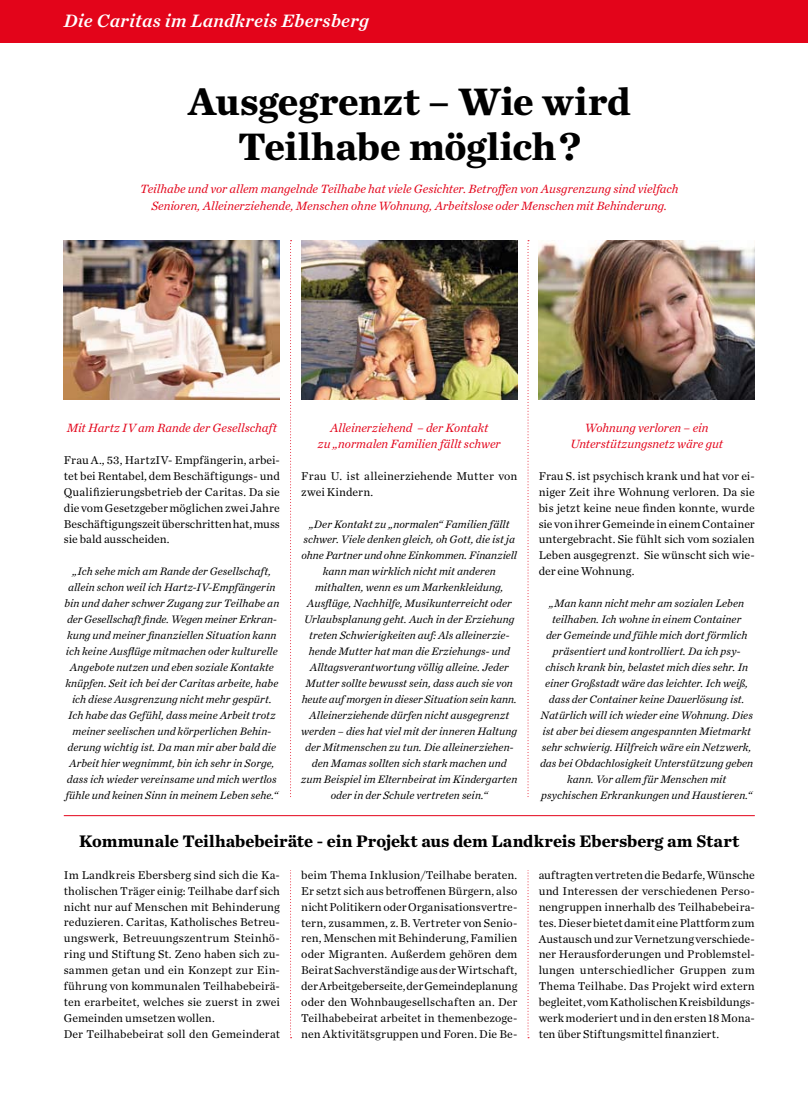
<style>
.page{position:relative;width:808px;height:1110px;background:#fff}
.page>*{position:absolute;margin:0;border:0;box-sizing:border-box;transform-origin:0 0}
.t1{font:700 40px/45px "Chronicle Text G1";letter-spacing:-.01em;color:#000;text-align:center}
.t2{font:italic 18.75px "Chronicle Text G1 Semi";letter-spacing:.015em;color:#fff}
.t3{font:700 17.5px "Chronicle Text G1";letter-spacing:-.01em;color:#000}
.t4{font:italic 12.5px/16px "Chronicle Text G1";color:#e3041a;text-align:center}
.t5{font:11.88px/16px "Chronicle Text G1";letter-spacing:.005em;color:#000;text-align:justify}
.t6{font:italic 11.25px/16px "Chronicle Text G1";color:#000;text-align:center}
</style>
<div class="page">
<div style="left:0;top:0;width:808px;height:43px;background:#e3041a"></div>
<svg style="left:290px;top:240px;width:2px;height:796px"></svg>
<svg style="left:527px;top:240px;width:2px;height:796px"></svg>
<div style="left:282px;top:798px;width:17px;height:71px;background:#fff"></div>
<div style="left:519px;top:798px;width:18px;height:71px;background:#fff"></div>
<hr style="left:64px;top:815px;width:691px;height:1px;background:#e3041a">
<img style="left:64px;top:240px;width:216px;height:160px">
<img style="left:301px;top:240px;width:216px;height:160px">
<img style="left:539px;top:240px;width:216px;height:160px">
<h2 class="t2" style="left:64px;top:6px;width:307px">Die Caritas im Landkreis Ebersberg</h2>
<h1 class="t1" style="left:188px;top:77px;width:444px">Ausgegrenzt – Wie wird<br>Teilhabe möglich ?</h1>
<p class="t4" style="left:140px;top:179px;width:540px;line-height:17.5px">Teilhabe und vor allem mangelnde Teilhabe hat viele Gesichter. Betroffen von Ausgrenzung sind vielfach<br>Senioren, Alleinerziehende, Menschen ohne Wohnung, Arbeitslose oder Menschen mit Behinderung.</p>
<p class="t4" style="left:67px;top:418px;width:212px">Mit Hartz IV am Rande der Gesellschaft</p>
<p class="t5" style="left:64px;top:451px;width:218px">Frau A., 53, HartzIV- Empfängerin, arbei&shy;tet bei Rentabel, dem Beschäftigungs- und Qualifizierungsbetrieb der Caritas. Da sie die vom Gesetzgeber möglichen zwei Jahre Beschäftigungszeit überschritten hat, muss sie bald ausscheiden.</p>
<p class="t6" style="left:64px;top:562px;width:216px">„Ich sehe mich am Rande der Gesellschaft, allein schon weil ich Hartz-IV-Empfängerin bin und daher schwer Zugang zur Teilhabe an der Gesellschaft finde. Wegen meiner Erkran&shy;kung und meiner finanziellen Situation kann ich keine Ausflüge mitmachen oder kulturelle Angebote nutzen und eben soziale Kontakte knüpfen. Seit ich bei der Caritas arbeite, habe ich diese Ausgrenzung nicht mehr gespürt.<br>Ich habe das Gefühl, dass meine Arbeit trotz meiner seelischen und körperlichen Behin&shy;derung wichtig ist. Da man mir aber bald die Arbeit hier wegnimmt, bin ich sehr in Sorge, dass ich wieder vereinsame und mich wertlos fühle und keinen Sinn in meinem Leben sehe.“</p>
<h3 class="t3" style="left:79px;top:826px;width:662px">Kommunale Teilhabebeiräte - ein Projekt aus dem Landkreis Ebersberg am Start</h3>
<p class="t5" style="left:64px;top:865px;width:218px;text-align:left">Im Landkreis Ebersberg sind sich die Ka&shy;tholischen Träger einig: Teilhabe darf sich nicht nur auf Menschen mit Behinderung reduzieren. Caritas, Katholisches Betreu&shy;ungswerk, Betreuungszentrum Steinhö&shy;ring und Stiftung St. Zeno haben sich zu&shy;sammen getan und ein Konzept zur Ein&shy;führung von kommunalen Teilhabebeirä&shy;ten erarbeitet, welches sie zuerst in zwei Gemeinden umsetzen wollen.<br>Der Teilhabebeirat soll den Gemeinderat</p>
<p class="t5" style="left:301px;top:865px;width:218px">beim Thema Inklusion/Teilhabe beraten.<br>Er setzt sich aus betroffenen Bürgern, also nicht Politikern oder Organisationsvertre&shy;tern, zusammen, z. B. Vertreter von Senio&shy;ren, Menschen mit Behinderung, Familien oder Migranten. Außerdem gehören dem Beirat Sachverständige aus der Wirtschaft, der Arbeitgeberseite, der Gemeindeplanung oder den Wohnbaugesellschaften an. Der Teilhabebeirat arbeitet in themenbezoge&shy;nen Aktivitätsgruppen und Foren. Die Be-</p>
<p class="t5" style="left:539px;top:865px;width:218px">auftragten vertreten die Bedarfe, Wünsche und Interessen der verschiedenen Perso&shy;nengruppen innerhalb des Teilhabebeira&shy;tes. Dieser bietet damit eine Plattform zum Austausch und zur Vernetzung verschiede&shy;ner Herausforderungen und Problemstel&shy;lungen unterschiedlicher Gruppen zum Thema Teilhabe. Das Projekt wird extern begleitet, vom Katholischen Kreisbildungs&shy;werk moderiert und in den ersten 18 Mona&shy;ten über Stiftungsmittel finanziert.</p>
<p class="t4" style="left:318px;top:418px;width:184px">Alleinerziehend – der Kontakt<br>zu „normalen Familien fällt schwer</p>
<p class="t5" style="left:301px;top:467px;width:218px">Frau U. ist alleinerziehende Mutter von zwei Kindern.</p>
<p class="t6" style="left:301px;top:515px;width:218px">„Der Kontakt zu „normalen“ Familien fällt schwer. Viele denken gleich, oh Gott, die ist ja ohne Partner und ohne Einkommen. Finanziell kann man wirklich nicht mit anderen mithalten, wenn es um Markenkleidung, Ausflüge, Nachhilfe, Musikunterreicht oder Urlaubsplanung geht. Auch in der Erziehung treten Schwierigkeiten auf: Als alleinerzie&shy;hende Mutter hat man die Erziehungs- und Alltagsverantwortung völlig alleine. Jeder Mutter sollte bewusst sein, dass auch sie von heute auf morgen in dieser Situation sein kann.<br>Alleinerziehende dürfen nicht ausgegrenzt werden – dies hat viel mit der inneren Haltung der Mitmenschen zu tun. Die alleinerziehen&shy;den Mamas sollten sich stark machen und zum Beispiel im Elternbeirat im Kindergarten oder in der Schule vertreten sein.“</p>
<p class="t4" style="left:570px;top:418px;width:154px">Wohnung verloren – ein<br>Unterstützungsnetz wäre gut</p>
<p class="t5" style="left:539px;top:467px;width:218px">Frau S. ist psychisch krank und hat vor ei&shy;niger Zeit ihre Wohnung verloren. Da sie bis jetzt keine neue finden konnte, wurde sie von ihrer Gemeinde in einem Container untergebracht. Sie fühlt sich vom sozialen Leben ausgegrenzt. Sie wünscht sich wie&shy;der eine Wohnung.</p>
<p class="t6" style="left:540px;top:594px;width:215px">„Man kann nicht mehr am sozialen Leben teilhaben. Ich wohne in einem Container<br>der Gemeinde und fühle mich dort förmlich präsentiert und kontrolliert. Da ich psy&shy;chisch krank bin, belastet mich dies sehr. In einer Großstadt wäre das leichter. Ich weiß, dass der Container keine Dauerlösung ist.<br>Natürlich will ich wieder eine Wohnung. Dies ist aber bei diesem angespannten Mietmarkt sehr schwierig. Hilfreich wäre ein Netzwerk, das bei Obdachlosigkeit Unterstützung geben kann. Vor allem für Menschen mit psychischen Erkrankungen und Haustieren.“</p>
</div>
